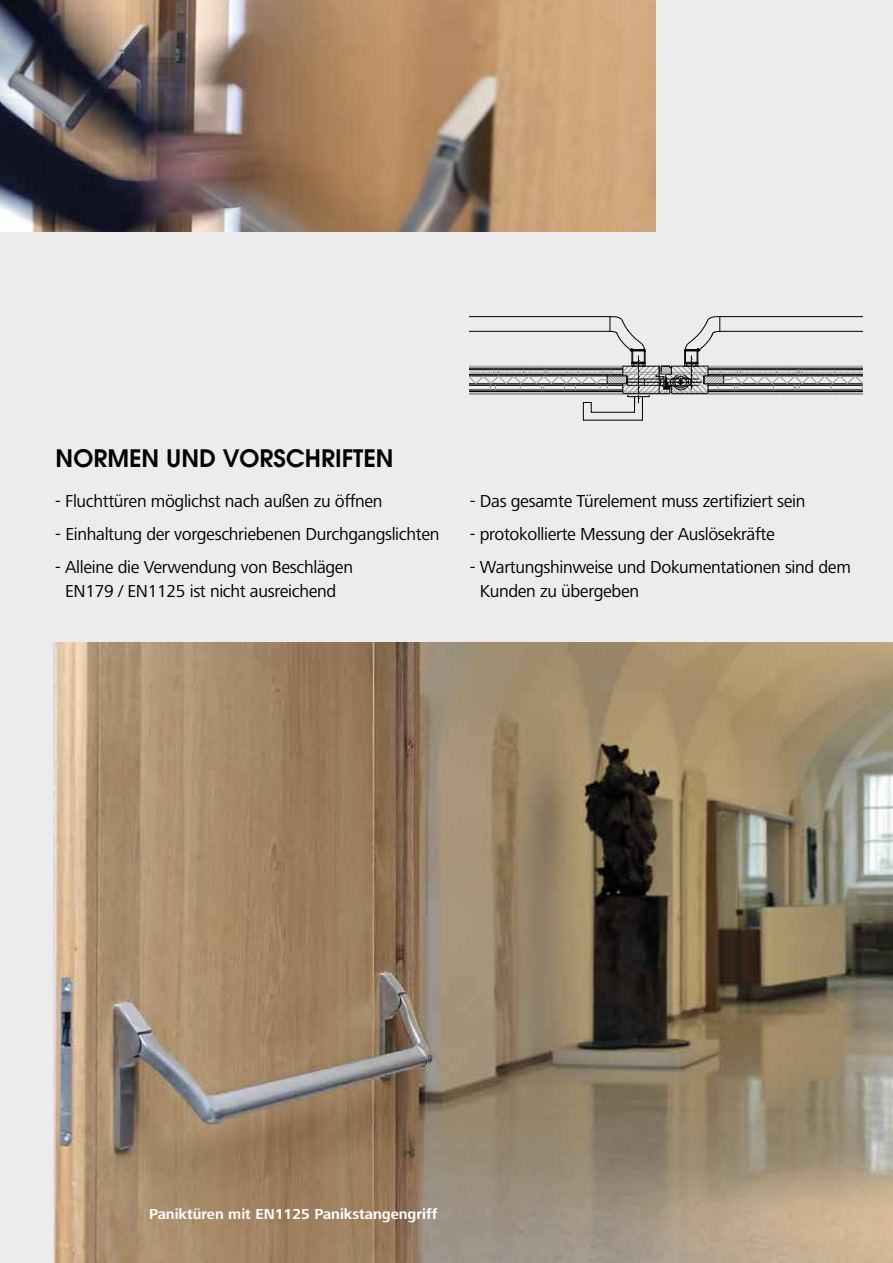
<style>
.page{position:relative;width:893px;height:1263px;background:#ececec}
.page>*{position:absolute;margin:0;border:0;box-sizing:border-box;transform-origin:0 0}
.t1{font:600 24px "Avant Garde";color:#000}
.t2{font:18px/24px "Frutiger Next LT";letter-spacing:-.02em;color:#000;text-align:center}
.t3{font:700 15px "Frutiger Next LT";color:#fff}
</style>
<div class="page">
<img style="left:54px;top:642px;width:839px;height:621px">
<img style="left:0;top:0;width:655px;height:232px">
<hr style="left:583px;top:420px;width:59px;height:1px;background:#000">
<svg style="left:469px;top:316px;width:394px;height:104px"></svg>
<hr style="left:591px;top:412px;width:44px;height:1px;background:#000">
<h1 class="t1" style="left:56px;top:443px;width:339px">NORMEN UND VORSCHRIFTEN</h1>
<p class="t2" style="left:55px;top:489px;width:329px">- Fluchttüren möglichst nach außen zu öffnen</p>
<p class="t2" style="left:55px;top:522px;width:386px">- Einhaltung der vorgeschriebenen Durchgangslichten</p>
<p class="t2" style="left:55px;top:555px;width:299px">- Alleine die Verwendung von Beschlägen<br>EN179 / EN1125 ist nicht ausreichend</p>
<p class="t2" style="left:470px;top:489px;width:337px">- Das gesamte Türelement muss zertifiziert sein</p>
<p class="t2" style="left:470px;top:522px;width:306px">- protokollierte Messung der Auslösekräfte</p>
<p class="t2" style="left:480px;top:555px;width:373px;text-align:left;text-indent:-10px">- Wartungshinweise und Dokumentationen sind dem<br>Kunden zu übergeben</p>
<p class="t3" style="left:149px;top:1206px;width:289px">Paniktüren mit EN1125 Panikstangengriff</p>
</div>
